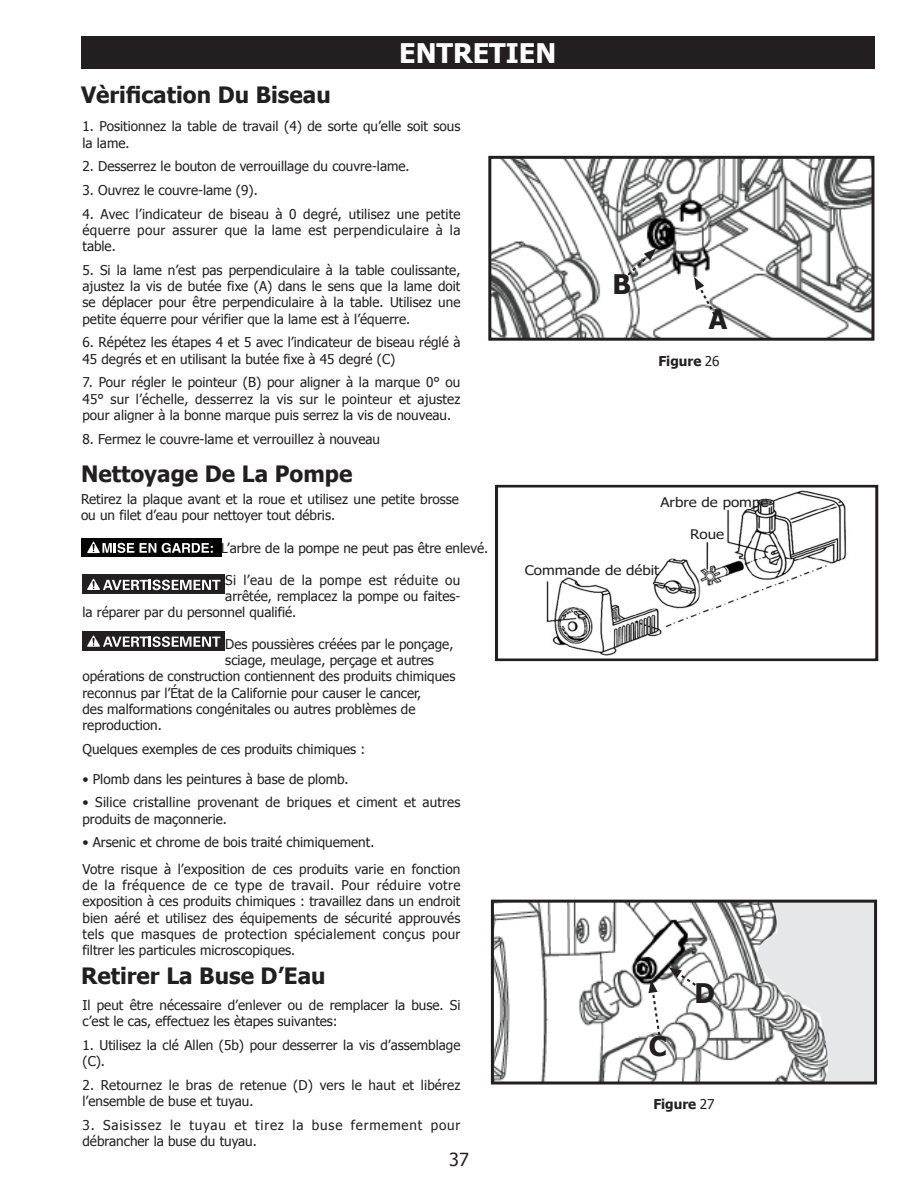
<style>
.page{position:relative;width:918px;height:1188px;background:#fff}
.page>*{position:absolute;margin:0;border:0;box-sizing:border-box;transform-origin:0 0}
.Section_Header{font:700 27px "Tahoma";color:#fff}
.Number_list_2{font:700 27px "Tahoma";color:#231f20}
.Sub_Header{font:700 22.5px "Tahoma";color:#231f20}
.t1{font:18px "Tahoma";color:#231f20}
.Body_Text{font:13.5px/16.2px "Tahoma";color:#231f20}
.Body_Text-2{font:13.5px/16.2px "Tahoma";letter-spacing:.06em;color:#231f20}
.Body_Text-3{font:13.5px "Tahoma";letter-spacing:.03em;color:#231f20}
.Paragraph_Center{font:700 13.5px "Tahoma";color:#231f20}
.t2{font:13.2px "Tahoma";color:#231f20;scale:1.15 1}
.s1{font-weight:400}
</style>
<div class="page">
<div style="left:81px;top:36px;width:793px;height:33px;background:#231f20"></div>
<img style="left:546px;top:490px;width:301px;height:166px">
<div style="left:495px;top:485px;width:383px;height:176px;border:3px solid #231f20"></div>
<div style="left:522px;top:562px;width:121px;height:15px;background:#fff"></div>
<div style="left:670px;top:492px;width:81px;height:16px;background:#fff"></div>
<div style="left:699px;top:504px;width:14px;height:9px;background:#fff"></div>
<div style="left:666px;top:524px;width:60px;height:17px;background:#fff"></div>
<div style="left:81px;top:538px;width:140px;height:19px;background:#040503"></div>
<svg style="left:87px;top:542px;width:47px;height:11px"></svg>
<svg style="left:140px;top:543px;width:16px;height:10px"></svg>
<svg style="left:162px;top:543px;width:51px;height:10px"></svg>
<div style="left:82px;top:574px;width:143px;height:20px;background:#231f20"></div>
<svg style="left:87px;top:579px;width:133px;height:11px"></svg>
<div style="left:82px;top:631px;width:143px;height:20px;background:#231f20"></div>
<svg style="left:87px;top:636px;width:133px;height:11px"></svg>
<img style="left:492px;top:160px;width:378px;height:177px">
<div style="left:488px;top:156px;width:386px;height:185px;border:3px solid #231f20"></div>
<svg style="left:625px;top:248px;width:31px;height:30px"></svg>
<svg style="left:694px;top:277px;width:23px;height:40px"></svg>
<div style="left:492px;top:901px;width:384px;height:182px;background:#e6e7e9"></div>
<img style="left:495px;top:904px;width:333px;height:177px">
<div style="left:491px;top:900px;width:386px;height:185px;border:3px solid #231f20"></div>
<svg style="left:648px;top:980px;width:14px;height:57px"></svg>
<svg style="left:669px;top:967px;width:35px;height:24px"></svg>
<p class="Sub_Header" style="left:81px;top:79px;width:251px">Vèrification Du Biseau</p>
<p class="Section_Header" style="left:399px;top:34px;width:159px">ENTRETIEN</p>
<p class="Body_Text" style="left:82px;top:118px;width:380px">1. Positionnez la table de travail (4) de sorte qu’elle soit sous la lame.</p>
<p class="Body_Text" style="left:82px;top:158px;width:329px">2. Desserrez le bouton de verrouillage du couvre-lame.</p>
<p class="Body_Text" style="left:82px;top:182px;width:177px">3. Ouvrez le couvre-lame (9).</p>
<p class="Body_Text" style="left:82px;top:205px;width:380px;text-align:justify">4. Avec l’indicateur de biseau à 0 degré, utilisez une petite équerre pour assurer que la lame est perpendiculaire à la table.</p>
<p class="Body_Text" style="left:82px;top:261px;width:380px;text-align:justify">5. Si la lame n’est pas perpendiculaire à la table coulissante, ajustez la vis de butée fixe (A) dans le sens que la lame doit se déplacer pour être perpendiculaire à la table. Utilisez une petite équerre pour vérifier que la lame est à l’équerre.</p>
<p class="Body_Text" style="left:82px;top:334px;width:380px">6. Répétez les étapes 4 et 5 avec l’indicateur de biseau réglé à<br>45 degrés et en utilisant la butée fixe à 45 degré (C)</p>
<p class="Body_Text" style="left:82px;top:374px;width:380px;text-align:justify">7. Pour régler le pointeur (B) pour aligner à la marque 0° ou 45° sur l’échelle, desserrez la vis sur le pointeur et ajustez pour aligner à la bonne marque puis serrez la vis de nouveau.</p>
<p class="Body_Text" style="left:82px;top:430px;width:299px">8. Fermez le couvre-lame et verrouillez à nouveau</p>
<p class="Sub_Header" style="left:81px;top:458px;width:273px">Nettoyage De La Pompe</p>
<p class="Body_Text" style="left:81px;top:491px;width:379px">Retirez la plaque avant et la roue et utilisez une petite brosse ou un filet d’eau pour nettoyer tout débris.</p>
<p class="Number_list_2" style="left:612px;top:265px;width:20px">B</p>
<p class="Number_list_2" style="left:709px;top:300px;width:20px">A</p>
<p class="Paragraph_Center" style="left:658px;top:351px;width:63px">Figure <span class="s1">26</span></p>
<p class="t2" style="left:660px;top:494px;width:95px">Arbre de pompe</p>
<p class="t2" style="left:690px;top:526px;width:31px">Roue</p>
<p class="Body_Text" style="left:221px;top:540px;width:269px">L’arbre de la pompe ne peut pas être enlevé.</p>
<p class="Body_Text-3" style="left:225px;top:571px;width:237px">Si l’eau de la pompe est réduite ou</p>
<p class="Body_Text" style="left:225px;top:587px;width:237px">arrêtée, remplacez la pompe ou faites-</p>
<p class="Body_Text" style="left:82px;top:604px;width:215px">la réparer par du personnel qualifié.</p>
<p class="Body_Text" style="left:225px;top:635px;width:230px">Des poussières créées par le ponçage,</p>
<p class="Body_Text" style="left:225px;top:652px;width:210px">sciage, meulage, perçage et autres</p>
<p class="Body_Text" style="left:82px;top:668px;width:374px">opérations de construction contiennent des produits chimiques</p>
<p class="Body_Text" style="left:82px;top:684px;width:340px">reconnus par l’État de la Californie pour causer le cancer,</p>
<p class="Body_Text" style="left:82px;top:700px;width:335px">des malformations congénitales ou autres problèmes de</p>
<p class="Body_Text" style="left:82px;top:716px;width:81px">reproduction.</p>
<p class="Body_Text" style="left:82px;top:740px;width:284px">Quelques exemples de ces produits chimiques :</p>
<p class="Body_Text" style="left:82px;top:770px;width:267px">• Plomb dans les peintures à base de plomb.</p>
<p class="Body_Text" style="left:82px;top:794px;width:380px">• Silice cristalline provenant de briques et ciment et autres produits de maçonnerie.</p>
<p class="Body_Text" style="left:82px;top:834px;width:293px">• Arsenic et chrome de bois traité chimiquement.</p>
<p class="Body_Text" style="left:82px;top:860px;width:380px;text-align:justify">Votre risque à l’exposition de ces produits varie en fonction de la fréquence de ce type de travail. Pour réduire votre exposition à ces produits chimiques : travaillez dans un endroit bien aéré et utilisez des équipements de sécurité approuvés tels que masques de protection spécialement conçus pour filtrer les particules microscopiques.</p>
<p class="Sub_Header" style="left:81px;top:960px;width:246px">Retirer La Buse D’Eau</p>
<p class="Body_Text" style="left:82px;top:996px;width:380px">Il peut être nécessaire d’enlever ou de remplacer la buse. Si c’est le cas, effectuez les ètapes suivantes:</p>
<p class="Body_Text" style="left:82px;top:1036px;width:379px">1. Utilisez la clé Allen (5b) pour desserrer la vis d’assemblage (C).</p>
<p class="Body_Text" style="left:82px;top:1076px;width:379px">2. Retournez le bras de retenue (D) vers le haut et libérez l’ensemble de buse et tuyau.</p>
<p class="Body_Text-2" style="left:82px;top:1116px;width:379px">3. Saisissez le tuyau et tirez la buse fermement pour débrancher la buse du tuyau.</p>
<h3 class="t1" style="left:449px;top:1147px;width:21px">37</h3>
<p class="t2" style="left:525px;top:561px;width:119px">Commande de débit</p>
<p class="Number_list_2" style="left:649px;top:1027px;width:20px">C</p>
<p class="Number_list_2" style="left:695px;top:974px;width:22px">D</p>
<p class="Paragraph_Center" style="left:653px;top:1095px;width:63px">Figure <span class="s1">27</span></p>
</div>
